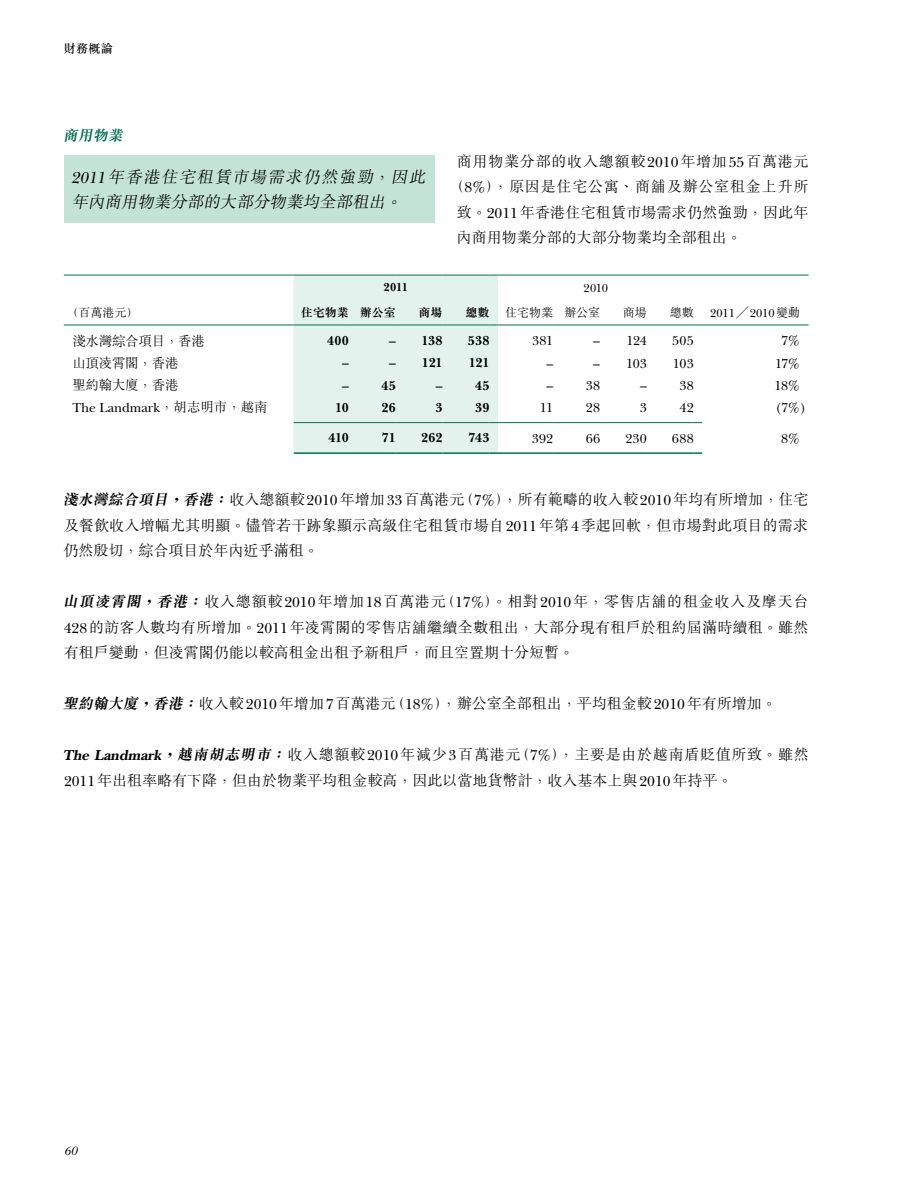
<style>
.page{position:relative;width:915px;height:1191px;background:#fff}
.page>*{position:absolute;margin:0;border:0;box-sizing:border-box;transform-origin:0 0}
.t1{font:italic 300 16.5px/25.5px "M Sung HK";color:#000}
.t2{font:300 15px/25.5px "M Sung HK";color:#000;text-align:justify}
.t3{font:300 15px "M Sung HK";letter-spacing:.05em;color:#000}
.t4{font:300 15px "M Sung HK";letter-spacing:.055em;color:#000}
.t5{font:italic 700 15px "M Sung HK";color:#007053}
.t6{font:13.5px "New Baskerville Std";letter-spacing:-.005em;color:#000}
.t7{font:700 13.5px "New Baskerville Std";letter-spacing:.01em;color:#000}
.t8{font:300 13.5px "M Sung HK";letter-spacing:-.02em;color:#000}
.t9{font:italic 12.75px "New Baskerville Std";color:#000}
.t10{font:300 12px "M Sung HK";color:#000}
.t11{font:12px "New Baskerville Std";letter-spacing:-.005em;color:#000}
.t12{font:700 12px "M Sung HK";color:#000}
.t13{font:500 12px "M Sung HK";color:#000}
.t14{font:700 12px "New Baskerville Std";color:#000}
.s1{font-family:"New Baskerville Std";font-weight:400}
.s2{font-family:"M Sung HK";font-weight:300}
.s3{font-weight:700;font-style:italic}
.s4{font-family:"New Baskerville Std";font-weight:700;font-style:italic}
</style>
<div class="page">
<div style="left:64px;top:155px;width:370px;height:68px;background:#c3e3d6"></div>
<hr style="left:64px;top:275px;width:229px;height:1px;background:#007053">
<hr style="left:497px;top:275px;width:56px;height:1px;background:#007053">
<hr style="left:553px;top:275px;width:47px;height:1px;background:#007053">
<hr style="left:600px;top:275px;width:46px;height:1px;background:#007053">
<hr style="left:646px;top:275px;width:47px;height:1px;background:#007053">
<hr style="left:702px;top:275px;width:97px;height:1px;background:#007053">
<hr style="left:64px;top:324px;width:229px;height:1px;background:#007053">
<hr style="left:497px;top:324px;width:56px;height:1px;background:#007053">
<hr style="left:553px;top:324px;width:47px;height:1px;background:#007053">
<hr style="left:600px;top:324px;width:46px;height:1px;background:#007053">
<hr style="left:646px;top:324px;width:47px;height:1px;background:#007053">
<hr style="left:702px;top:324px;width:97px;height:1px;background:#007053">
<div style="left:293px;top:275px;width:204px;height:179px;background:#e3f2ec"></div>
<hr style="left:497px;top:422px;width:56px;height:1px;background:#007053">
<hr style="left:553px;top:422px;width:47px;height:1px;background:#007053">
<hr style="left:497px;top:452px;width:56px;height:2px;background:#007053">
<hr style="left:553px;top:452px;width:47px;height:2px;background:#007053">
<hr style="left:600px;top:422px;width:46px;height:1px;background:#007053">
<hr style="left:600px;top:452px;width:46px;height:2px;background:#007053">
<hr style="left:646px;top:422px;width:47px;height:1px;background:#007053">
<hr style="left:646px;top:452px;width:47px;height:2px;background:#007053">
<svg style="left:693px;top:452px;width:9px;height:2px"></svg>
<p class="t13" style="left:64px;top:40px;width:51px">財務概論</p>
<p class="t5" style="left:63px;top:128px;width:64px">商用物業</p>
<p class="t1" style="left:71px;top:163px;width:359px"><span class="s1">2011</span>年香港住宅租賃市場需求仍然強勁，因此年內商用物業分部的大部分物業均全部租出。</p>
<p class="t3" style="left:456px;top:150px;width:353px">商用物業分部的收入總額較<span class="s1">2010</span>年增加<span class="s1">55</span>百萬港元</p>
<p class="t4" style="left:449px;top:176px;width:360px">（<span class="s1">8%</span>），原因是住宅公寓、商舖及辦公室租金上升所</p>
<p class="t2" style="left:456px;top:198px;width:353px">致。<span class="s1">2011</span>年香港住宅租賃市場需求仍然強勁，因此年</p>
<p class="t2" style="left:456px;top:224px;width:286px">內商用物業分部的大部分物業均全部租出。</p>
<p class="t14" style="left:383px;top:280px;width:26px">2011</p>
<p class="t11" style="left:583px;top:281px;width:26px">2010</p>
<p class="t10" style="left:66px;top:304px;width:73px">（百萬港元）</p>
<p class="t12" style="left:301px;top:307px;width:96px">住宅物業 辦公室</p>
<p class="t12" style="left:418px;top:307px;width:25px">商場</p>
<p class="t12" style="left:465px;top:307px;width:25px">總數</p>
<p class="t10" style="left:505px;top:304px;width:96px">住宅物業 辦公室</p>
<p class="t10" style="left:622px;top:304px;width:25px">商場</p>
<p class="t10" style="left:669px;top:304px;width:25px">總數</p>
<p class="t11" style="left:710px;top:306px;width:91px">2011<span class="s2">╱</span>2010<span class="s2">變動</span></p>
<p class="t8" style="left:72px;top:331px;width:134px">淺水灣綜合項目，香港</p>
<p class="t7" style="left:327px;top:333px;width:23px">400</p>
<p class="t7" style="left:389px;top:333px;width:55px">– 138</p>
<p class="t7" style="left:467px;top:333px;width:23px">538</p>
<p class="t6" style="left:532px;top:333px;width:22px">381</p>
<p class="t6" style="left:593px;top:333px;width:55px">– 124</p>
<p class="t6" style="left:672px;top:333px;width:23px">505</p>
<p class="t6" style="left:780px;top:333px;width:20px">7%</p>
<p class="t8" style="left:72px;top:353px;width:108px">山頂凌霄閣，香港</p>
<p class="t7" style="left:342px;top:355px;width:8px">–</p>
<p class="t7" style="left:389px;top:355px;width:55px">– 121</p>
<p class="t7" style="left:468px;top:355px;width:22px">121</p>
<p class="t6" style="left:546px;top:355px;width:8px">–</p>
<p class="t6" style="left:593px;top:355px;width:55px">– 103</p>
<p class="t6" style="left:672px;top:355px;width:22px">103</p>
<p class="t6" style="left:774px;top:355px;width:26px">17%</p>
<p class="t8" style="left:72px;top:376px;width:108px">聖約翰大廈，香港</p>
<p class="t7" style="left:342px;top:377px;width:55px">– 45</p>
<p class="t7" style="left:435px;top:377px;width:55px">– 45</p>
<p class="t6" style="left:546px;top:378px;width:8px">–</p>
<p class="t6" style="left:585px;top:378px;width:16px">38</p>
<p class="t6" style="left:640px;top:378px;width:8px">–</p>
<p class="t6" style="left:679px;top:378px;width:16px">38</p>
<p class="t6" style="left:774px;top:378px;width:27px">18%</p>
<p class="t6" style="left:72px;top:400px;width:197px">The Landmark<span class="s2">，胡志明市，越南</span></p>
<p class="t7" style="left:335px;top:399px;width:15px">10</p>
<p class="t7" style="left:381px;top:399px;width:16px">26</p>
<p class="t7" style="left:435px;top:399px;width:9px">3</p>
<p class="t7" style="left:475px;top:399px;width:16px">39</p>
<p class="t6" style="left:539px;top:400px;width:15px">11</p>
<p class="t6" style="left:585px;top:400px;width:16px">28</p>
<p class="t6" style="left:639px;top:400px;width:9px">3</p>
<p class="t6" style="left:679px;top:400px;width:16px">42</p>
<p class="t6" style="left:775px;top:400px;width:32px">(7%)</p>
<p class="t7" style="left:328px;top:430px;width:22px">410</p>
<p class="t7" style="left:382px;top:430px;width:15px">71</p>
<p class="t7" style="left:421px;top:430px;width:23px">262</p>
<p class="t7" style="left:468px;top:430px;width:22px">743</p>
<p class="t6" style="left:531px;top:430px;width:23px">392</p>
<p class="t6" style="left:585px;top:430px;width:16px">66</p>
<p class="t6" style="left:625px;top:430px;width:23px">230</p>
<p class="t6" style="left:671px;top:430px;width:23px">688</p>
<p class="t6" style="left:780px;top:430px;width:20px">8%</p>
<p class="t2" style="left:63px;top:486px;width:746px"><span class="s3">淺水灣綜合項目，香港：</span>收入總額較<span class="s1">2010</span>年增加<span class="s1">33</span>百萬港元（<span class="s1">7%</span>），所有範疇的收入較<span class="s1">2010</span>年均有所增加，住宅及餐飲收入增幅尤其明顯。儘管若干跡象顯示高級住宅租賃市場自<span class="s1">2011</span>年第<span class="s1">4</span>季起回軟，但市場對此項目的需求仍然殷切，綜合項目於年內近乎滿租。</p>
<p class="t2" style="left:63px;top:588px;width:747px"><span class="s3">山頂凌霄閣，香港：</span>收入總額較<span class="s1">2010</span>年增加<span class="s1">18</span>百萬港元（<span class="s1">17%</span>）。相對<span class="s1">2010</span>年，零售店舖的租金收入及摩天台<span class="s1">428</span>的訪客人數均有所增加。<span class="s1">2011</span>年凌霄閣的零售店舖繼續全數租出，大部分現有租戶於租約屆滿時續租。雖然有租戶變動，但凌霄閣仍能以較高租金出租予新租戶，而且空置期十分短暫。</p>
<p class="t2" style="left:63px;top:690px;width:715px"><span class="s3">聖約翰大廈，香港：</span>收入較<span class="s1">2010</span>年增加<span class="s1">7</span>百萬港元（<span class="s1">18%</span>），辦公室全部租出，平均租金較<span class="s1">2010</span>年有所增加。</p>
<p class="t2" style="left:63px;top:741px;width:747px"><span class="s4">TheLandmark</span><span class="s3">，越南胡志明市：</span>收入總額較<span class="s1">2010</span>年減少<span class="s1">3</span>百萬港元（<span class="s1">7%</span>），主要是由於越南盾貶值所致。雖然<br><span class="s1">2011</span>年出租率略有下降，但由於物業平均租金較高，因此以當地貨幣計，收入基本上與<span class="s1">2010</span>年持平。</p>
<p class="t9" style="left:64px;top:1143px;width:15px">60</p>
</div>
